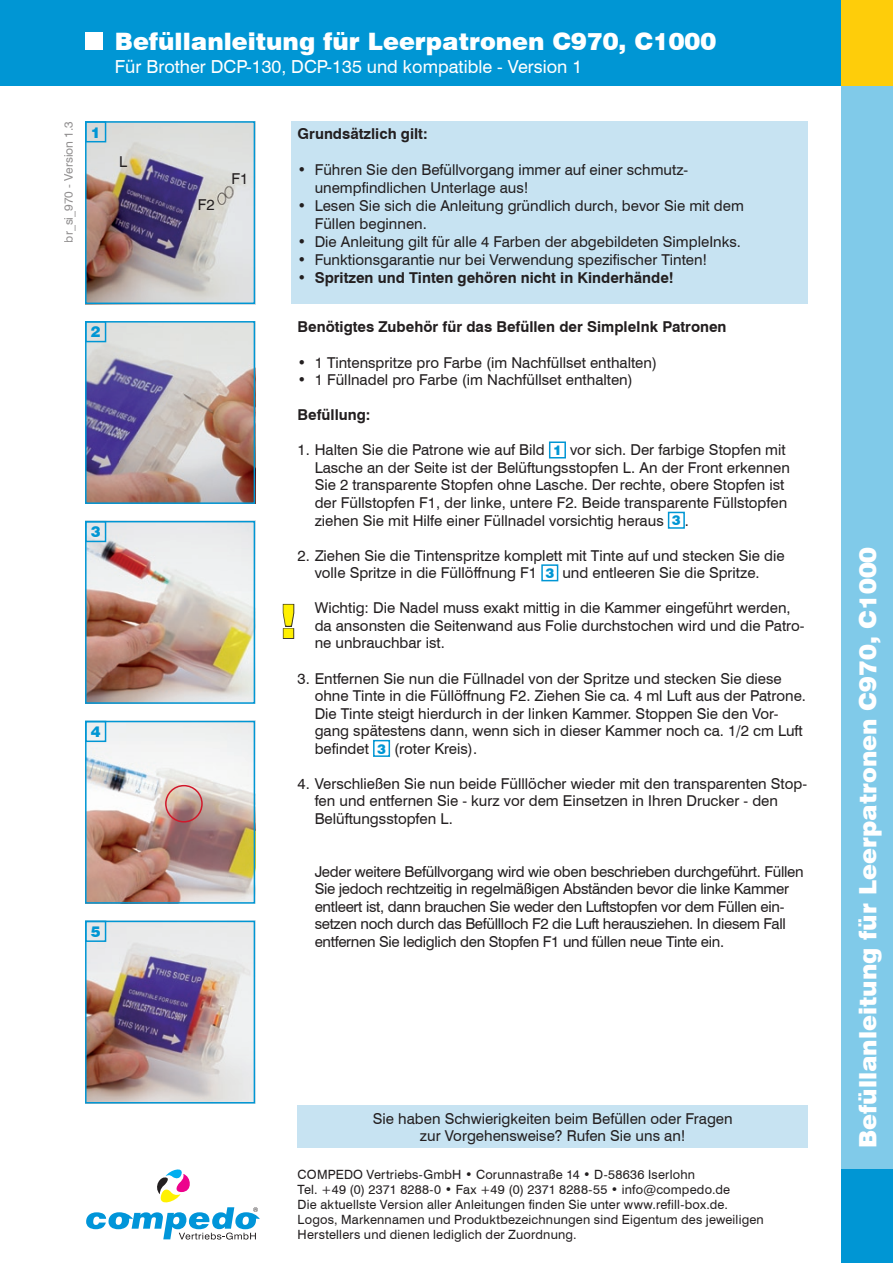
<style>
.page{position:relative;width:893px;height:1263px;background:#fff}
.page>*{position:absolute;margin:0;border:0;box-sizing:border-box;transform-origin:0 0}
.t1{font:900 46.5px "Swiss 721 BT";color:#fff001}
.t2{font:900 24px "Swiss 721 BT";color:#fff}
.t3{font:18px "Swiss 721 BT";color:#fff}
.t4{font:15px/17.5px "Swiss 721 BT";color:#231f20}
.t5{font:15px/17.5px "Swiss 721 BT";letter-spacing:-.02em;color:#231f20}
.t6{font:700 15px "Swiss 721 BT";color:#231f20}
.t7{font:900 15px "Swiss 721 BT";color:#0096d4}
.t8{font:12.75px/15px "Swiss 721 BT";letter-spacing:.015em;color:#231f20}
.t9{font:12px "Swiss 721 BT";color:#231f20}
.s1{font-weight:900;font-size:13.5px;color:#0096d4}
</style>
<div class="page">
<div style="left:0;top:0;width:842px;height:85px;background:#0096d4"></div>
<div style="left:842px;top:85px;width:51px;height:1084px;background:#80cae9"></div>
<div style="left:842px;top:0;width:51px;height:85px;background:#fecd0a"></div>
<div style="left:842px;top:1169px;width:51px;height:94px;background:#0096d4"></div>
<svg style="left:86px;top:1169px;width:174px;height:70px"></svg>
<div style="left:298px;top:1106px;width:510px;height:42px;background:#c7e3f2"></div>
<div style="left:85px;top:33px;width:17px;height:17px;background:#fff"></div>
<img style="left:88px;top:524px;width:164px;height:177px">
<div style="left:85px;top:521px;width:170px;height:183px;border:2px solid #0096d4"></div>
<img style="left:88px;top:924px;width:164px;height:176px">
<div style="left:85px;top:921px;width:170px;height:182px;border:2px solid #0096d4"></div>
<img style="left:88px;top:324px;width:164px;height:177px">
<div style="left:85px;top:321px;width:170px;height:183px;border:2px solid #0096d4"></div>
<div style="left:85px;top:321px;width:21px;height:21px;border:2px solid #0096d4"></div>
<div style="left:85px;top:521px;width:21px;height:21px;border:2px solid #0096d4"></div>
<div style="left:85px;top:921px;width:21px;height:21px;border:2px solid #0096d4"></div>
<img style="left:88px;top:124px;width:164px;height:177px">
<div style="left:85px;top:121px;width:170px;height:183px;border:2px solid #0096d4"></div>
<div style="left:85px;top:121px;width:21px;height:21px;border:2px solid #0096d4"></div>
<img style="left:88px;top:724px;width:164px;height:177px">
<div style="left:85px;top:721px;width:170px;height:183px;border:2px solid #0096d4"></div>
<div style="left:85px;top:721px;width:21px;height:21px;border:2px solid #0096d4"></div>
<div style="left:291px;top:121px;width:517px;height:183px;background:#c7e3f2"></div>
<div style="left:549px;top:441px;width:17px;height:17px;border:2px solid #0096d4"></div>
<div style="left:668px;top:512px;width:17px;height:17px;border:2px solid #0096d4"></div>
<div style="left:541px;top:564px;width:17px;height:17px;border:2px solid #0096d4"></div>
<div style="left:373px;top:740px;width:17px;height:17px;border:2px solid #0096d4"></div>
<svg style="left:282px;top:603px;width:13px;height:36px"></svg>
<div style="left:165px;top:785px;width:38px;height:37px;border:2px solid #d1182b;border-radius:50%"></div>
<h2 class="t2" style="left:115px;top:27px;width:603px">Befüllanleitung für Leerpatronen C970, C1000</h2>
<p class="t3" style="left:115px;top:56px;width:469px">Für Brother DCP-130, DCP-135 und kompatible - Version 1</p>
<p class="t9" style="left:61px;top:243px;width:123px;rotate:-90deg">br_si_970 - Version 1.3</p>
<p class="t7" style="left:91px;top:123px;width:11px">1</p>
<p class="t4" style="left:119px;top:153px;width:10px">L</p>
<p class="t7" style="left:91px;top:323px;width:11px">2</p>
<p class="t7" style="left:91px;top:523px;width:11px">3</p>
<p class="t7" style="left:91px;top:723px;width:11px">4</p>
<p class="t7" style="left:91px;top:922px;width:11px">5</p>
<p class="t4" style="left:198px;top:196px;width:18px">F2</p>
<p class="t4" style="left:232px;top:169px;width:18px">F1</p>
<p class="t6" style="left:298px;top:125px;width:132px">Grundsätzlich gilt:</p>
<p class="t4" style="left:315px;top:161px;width:431px;line-height:18px">Führen Sie den Befüllvorgang immer auf einer schmutz&shy;unempfindlichen Unterlage aus!<br>Lesen Sie sich die Anleitung gründlich durch, bevor Sie mit dem Füllen beginnen.<br>Die Anleitung gilt für alle 4 Farben der abgebildeten SimpleInks.<br>Funktionsgarantie nur bei Verwendung spezifischer Tinten!</p>
<p class="t6" style="left:315px;top:269px;width:361px">Spritzen und Tinten gehören nicht in Kinderhände!</p>
<p class="t4" style="left:298px;top:161px;width:10px">•</p>
<p class="t4" style="left:298px;top:197px;width:10px">•</p>
<p class="t4" style="left:298px;top:233px;width:10px;line-height:18px">• •</p>
<p class="t6" style="left:298px;top:269px;width:10px">•</p>
<p class="t6" style="left:298px;top:318px;width:430px">Benötigtes Zubehör für das Befüllen der SimpleInk Patronen</p>
<p class="t4" style="left:315px;top:353px;width:344px">1 Tintenspritze pro Farbe (im Nachfüllset enthalten)<br>1 Füllnadel pro Farbe (im Nachfüllset enthalten)</p>
<p class="t6" style="left:298px;top:406px;width:74px">Befüllung:</p>
<p class="t4" style="left:315px;top:441px;width:477px;text-indent:-17px">1. Halten Sie die Patrone wie auf Bild <span class="s1">1</span> vor sich. Der farbige Stopfen mit Lasche an der Seite ist der Belüftungsstopfen L. An der Front erkennen Sie 2 transparente Stopfen ohne Lasche. Der rechte, obere Stopfen ist der Füllstopfen F1, der linke, untere F2. Beide transparente Füllstopfen ziehen Sie mit Hilfe einer Füllnadel vorsichtig heraus <span class="s1">3</span> .</p>
<p class="t4" style="left:298px;top:546px;width:489px;text-align:center">2. Ziehen Sie die Tintenspritze komplett mit Tinte auf und stecken Sie die volle Spritze in die Füllöffnung F1 <span class="s1">3</span> und entleeren Sie die Spritze.</p>
<p class="t4" style="left:315px;top:599px;width:491px">Wichtig: Die Nadel muss exakt mittig in die Kammer eingeführt werden, da ansonsten die Seitenwand aus Folie durchstochen wird und die Patro&shy;ne unbrauchbar ist.</p>
<p class="t4" style="left:315px;top:669px;width:493px;text-indent:-17px">3. Entfernen Sie nun die Füllnadel von der Spritze und stecken Sie diese ohne Tinte in die Füllöffnung F2. Ziehen Sie ca. 4 ml Luft aus der Patrone.<br>Die Tinte steigt hierdurch in der linken Kammer. Stoppen Sie den Vor&shy;gang spätestens dann, wenn sich in dieser Kammer noch ca. 1/2 cm Luft befindet <span class="s1">3</span> (roter Kreis).</p>
<p class="t4" style="left:315px;top:774px;width:494px;text-indent:-17px">4. Verschließen Sie nun beide Fülllöcher wieder mit den transparenten Stop&shy;fen und entfernen Sie - kurz vor dem Einsetzen in Ihren Drucker - den<br>Belüftungsstopfen L.</p>
<p class="t5" style="left:315px;top:862px;width:490px">Jeder weitere Befüllvorgang wird wie oben beschrieben durchgeführt. Füllen Sie jedoch rechtzeitig in regelmäßigen Abständen bevor die linke Kammer entleert ist, dann brauchen Sie weder den Luftstopfen vor dem Füllen ein&shy;setzen noch durch das Befüllloch F2 die Luft herausziehen. In diesem Fall entfernen Sie lediglich den Stopfen F1 und füllen neue Tinte ein.</p>
<p class="t4" style="left:298px;top:353px;width:10px">• •</p>
<h1 class="t1" style="left:280px;top:593px;width:19px">!</h1>
<p class="t4" style="left:373px;top:1111px;width:361px;line-height:16.5px;text-align:center">Sie haben Schwierigkeiten beim Befüllen oder Fragen zur Vorgehensweise? Rufen Sie uns an!</p>
<p class="t8" style="left:298px;top:1167px;width:468px">COMPEDO Vertriebs-GmbH • Corunnastraße 14 • D-58636 Iserlohn<br>Tel. +49 (0) 2371 8288-0 • Fax +49 (0) 2371 8288-55 • info@compedo.de<br>Die aktuellste Version aller Anleitungen finden Sie unter www.refill-box.de.<br>Logos, Markennamen und Produktbezeichnungen sind Eigentum des jeweiligen Herstellers und dienen lediglich der Zuordnung.</p>
<h2 class="t2" style="left:853px;top:1148px;width:603px;rotate:-90deg">Befüllanleitung für Leerpatronen C970, C1000</h2>
</div>
